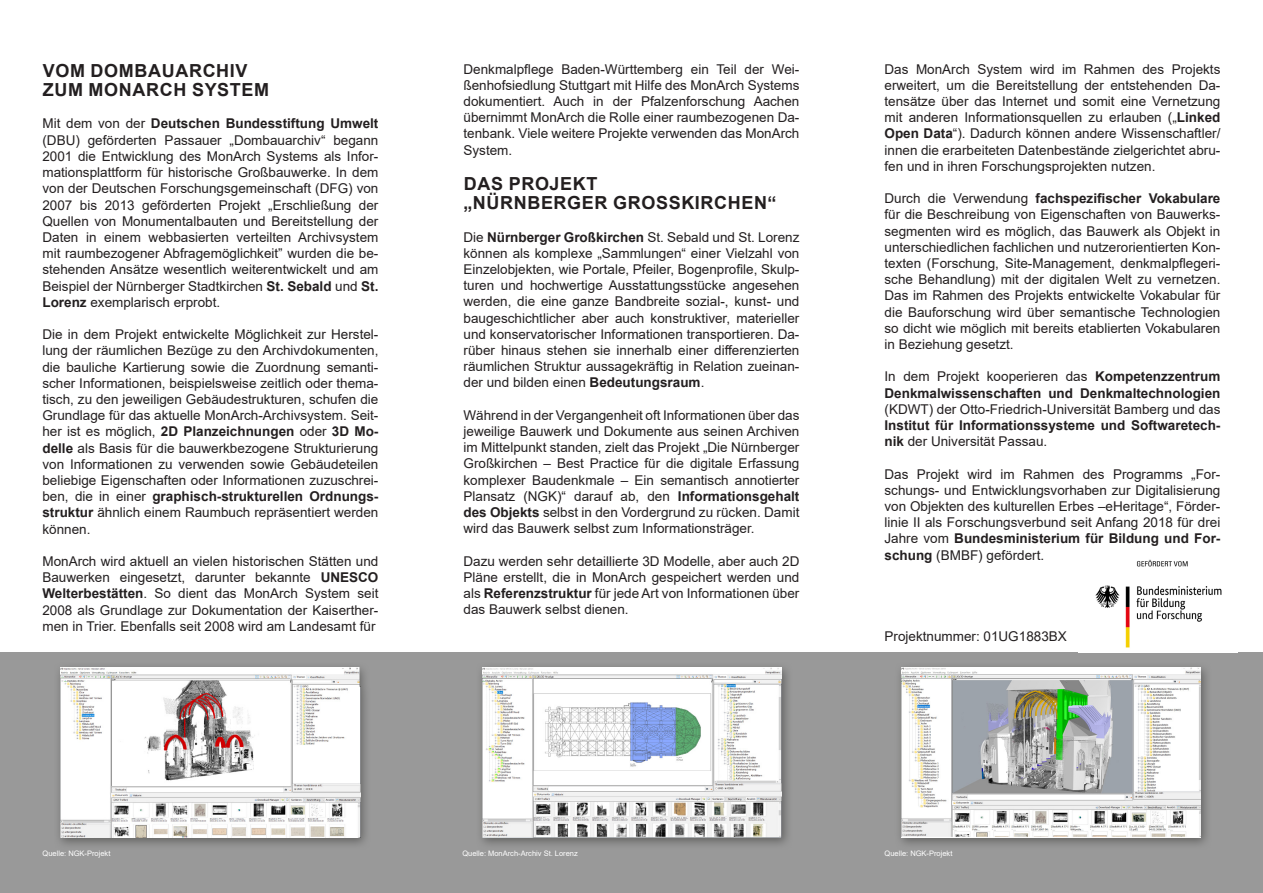
<style>
.page{position:relative;width:1263px;height:893px;background:#fff}
.page>*{position:absolute;margin:0;border:0;box-sizing:border-box;transform-origin:0 0}
.t1{font:700 18px "Arial";letter-spacing:.035em;color:#231f20}
.t2{font:13.5px/16.2px "Arial";color:#231f20;text-align:justify}
.t3{font:700 13.5px/16.2px "Arial";color:#231f20;text-align:justify}
.t4{font:7.5px "Arial";color:#fff}
.s1{font-weight:700}
.s2{font-weight:400}
</style>
<div class="page">
<div style="left:0;top:653px;width:1263px;height:240px;background:#999"></div>
<svg style="left:899px;top:666px;width:308px;height:179px"></svg>
<img style="left:901px;top:667px;width:300px;height:170px">
<svg style="left:480px;top:666px;width:308px;height:179px;fill:#878787"></svg>
<img style="left:483px;top:667px;width:299px;height:170px">
<svg style="left:58px;top:667px;width:308px;height:178px"></svg>
<img style="left:61px;top:667px;width:299px;height:170px">
<img style="left:1095px;top:559px;width:127px;height:89px">
<p class="t1" style="left:43px;top:58px;width:206px">VOM DOMBAUARCHIV</p>
<p class="t1" style="left:43px;top:77px;width:228px">ZUM MONARCH SYSTEM</p>
<p class="t2" style="left:42px;top:116px;width:338px">Mit dem von der <span class="s1">Deutschen Bundesstiftung Umwelt </span>(DBU) geförderten Passauer „Dombauarchiv“ begann 2001 die Entwicklung des MonArch Systems als Infor&shy;mationsplattform für historische Großbauwerke. In dem von der Deutschen Forschungsgemeinschaft (DFG) von 2007 bis 2013 geförderten Projekt „Erschließung der Quellen von Monumentalbauten und Bereitstellung der Daten in einem webbasierten verteilten Archivsystem mit raumbezogener Abfragemöglichkeit” wurden die be&shy;stehenden Ansätze wesentlich weiterentwickelt und am Beispiel der Nürnberger Stadtkirchen <span class="s1">St. Sebald</span> und <span class="s1">St.<br>Lorenz</span> exemplarisch erprobt.</p>
<p class="t2" style="left:42px;top:326px;width:337px">Die in dem Projekt entwickelte Möglichkeit zur Herstel&shy;lung der räumlichen Bezüge zu den Archivdokumenten, die bauliche Kartierung sowie die Zuordnung semanti&shy;scher Informationen, beispielsweise zeitlich oder thema&shy;tisch, zu den jeweiligen Gebäudestrukturen, schufen die Grundlage für das aktuelle MonArch-Archivsystem. Seit&shy;her ist es möglich, <span class="s1">2D Planzeichnungen</span> oder <span class="s1">3D Mo&shy;delle</span> als Basis für die bauwerkbezogene Strukturierung von Informationen zu verwenden sowie Gebäudeteilen beliebige Eigenschaften oder Informationen zuzuschrei&shy;ben, die in einer <span class="s1">graphisch-strukturellen Ordnungs&shy;struktur</span> ähnlich einem Raumbuch repräsentiert werden können.</p>
<p class="t2" style="left:42px;top:553px;width:338px">MonArch wird aktuell an vielen historischen Stätten und Bauwerken eingesetzt, darunter bekannte <span class="s1">UNESCO Welterbestätten</span>. So dient das MonArch System seit 2008 als Grundlage zur Dokumentation der Kaiserther&shy;men in Trier. Ebenfalls seit 2008 wird am Landesamt für</p>
<p class="t2" style="left:463px;top:61px;width:337px">Denkmalpflege Baden-Württemberg ein Teil der Wei&shy;ßenhofsiedlung Stuttgart mit Hilfe des MonArch Systems dokumentiert. Auch in der Pfalzenforschung Aachen übernimmt MonArch die Rolle einer raumbezogenen Da&shy;tenbank. Viele weitere Projekte verwenden das MonArch System.</p>
<p class="t1" style="left:464px;top:171px;width:135px">DAS PROJEKT</p>
<p class="t1" style="left:463px;top:190px;width:314px">„NÜRNBERGER GROSSKIRCHEN“</p>
<p class="t2" style="left:463px;top:229px;width:337px">Die <span class="s1">Nürnberger Großkirchen</span> St. Sebald und St. Lorenz können als komplexe „Sammlungen“ einer Vielzahl von Einzelobjekten, wie Portale, Pfeiler, Bogenprofile, Skulp&shy;turen und hochwertige Ausstattungsstücke angesehen werden, die eine ganze Bandbreite sozial-, kunst- und baugeschichtlicher aber auch konstruktiver, materieller und konservatorischer Informationen transportieren. Da&shy;rüber hinaus stehen sie innerhalb einer differenzierten räumlichen Struktur aussagekräftig in Relation zueinan&shy;der und bilden einen <span class="s1">Bedeutungsraum</span>.</p>
<p class="t2" style="left:463px;top:407px;width:337px">Während in der Vergangenheit oft Informationen über das jeweilige Bauwerk und Dokumente aus seinen Archiven im Mittelpunkt standen, zielt das Projekt „Die Nürnberger Großkirchen – Best Practice für die digitale Erfassung komplexer Baudenkmale – Ein semantisch annotierter Plansatz (NGK)“ darauf ab, den <span class="s1">Informationsgehalt des Objekts</span> selbst in den Vordergrund zu rücken. Damit wird das Bauwerk selbst zum Informationsträger.</p>
<p class="t2" style="left:463px;top:553px;width:337px">Dazu werden sehr detaillierte 3D Modelle, aber auch 2D Pläne erstellt, die in MonArch gespeichert werden und als <span class="s1">Referenzstruktur</span> für jede Art von Informationen über das Bauwerk selbst dienen.</p>
<p class="t2" style="left:884px;top:61px;width:337px">Das MonArch System wird im Rahmen des Projekts erweitert, um die Bereitstellung der entstehenden Da&shy;tensätze über das Internet und somit eine Vernetzung mit anderen Informationsquellen zu erlauben („<span class="s1">Linked Open Data</span>“). Dadurch können andere Wissenschaftler/ innen die erarbeiteten Datenbestände zielgerichtet abru&shy;fen und in ihren Forschungsprojekten nutzen.</p>
<p class="t2" style="left:884px;top:190px;width:337px">Durch die Verwendung <span class="s1">fachspezifischer Vokabulare </span>für die Beschreibung von Eigenschaften von Bauwerks&shy;segmenten wird es möglich, das Bauwerk als Objekt in unterschiedlichen fachlichen und nutzerorientierten Kon&shy;texten (Forschung, Site-Management, denkmalpflegeri&shy;sche Behandlung) mit der digitalen Welt zu vernetzen.<br>Das im Rahmen des Projekts entwickelte Vokabular für die Bauforschung wird über semantische Technologien so dicht wie möglich mit bereits etablierten Vokabularen in Beziehung gesetzt.</p>
<p class="t3" style="left:884px;top:369px;width:337px"><span class="s2">In dem Projekt kooperieren das</span> Kompetenzzentrum Denkmalwissenschaften und Denkmaltechnologien <span class="s2">(KDWT) der Otto-Friedrich-Universität Bamberg und das </span>Institut für Informationssysteme und Softwaretech&shy;nik <span class="s2">der Universität Passau.</span></p>
<p class="t2" style="left:884px;top:466px;width:337px">Das Projekt wird im Rahmen des Programms „For&shy;schungs- und Entwicklungsvorhaben zur Digitalisierung von Objekten des kulturellen Erbes –eHeritage“, Förder&shy;linie II als Forschungsverbund seit Anfang 2018 für drei Jahre vom <span class="s1">Bundesministerium für Bildung und For&shy;schung</span> (BMBF) gefördert.</p>
<p class="t2" style="left:884px;top:628px;width:184px">Projektnummer: 01UG1883BX</p>
<p class="t4" style="left:43px;top:848px;width:69px">Quelle: NGK-Projekt</p>
<p class="t4" style="left:462px;top:848px;width:117px">Quelle: MonArch-Archiv St. Lorenz</p>
<p class="t4" style="left:884px;top:848px;width:69px">Quelle: NGK-Projekt</p>
</div>
